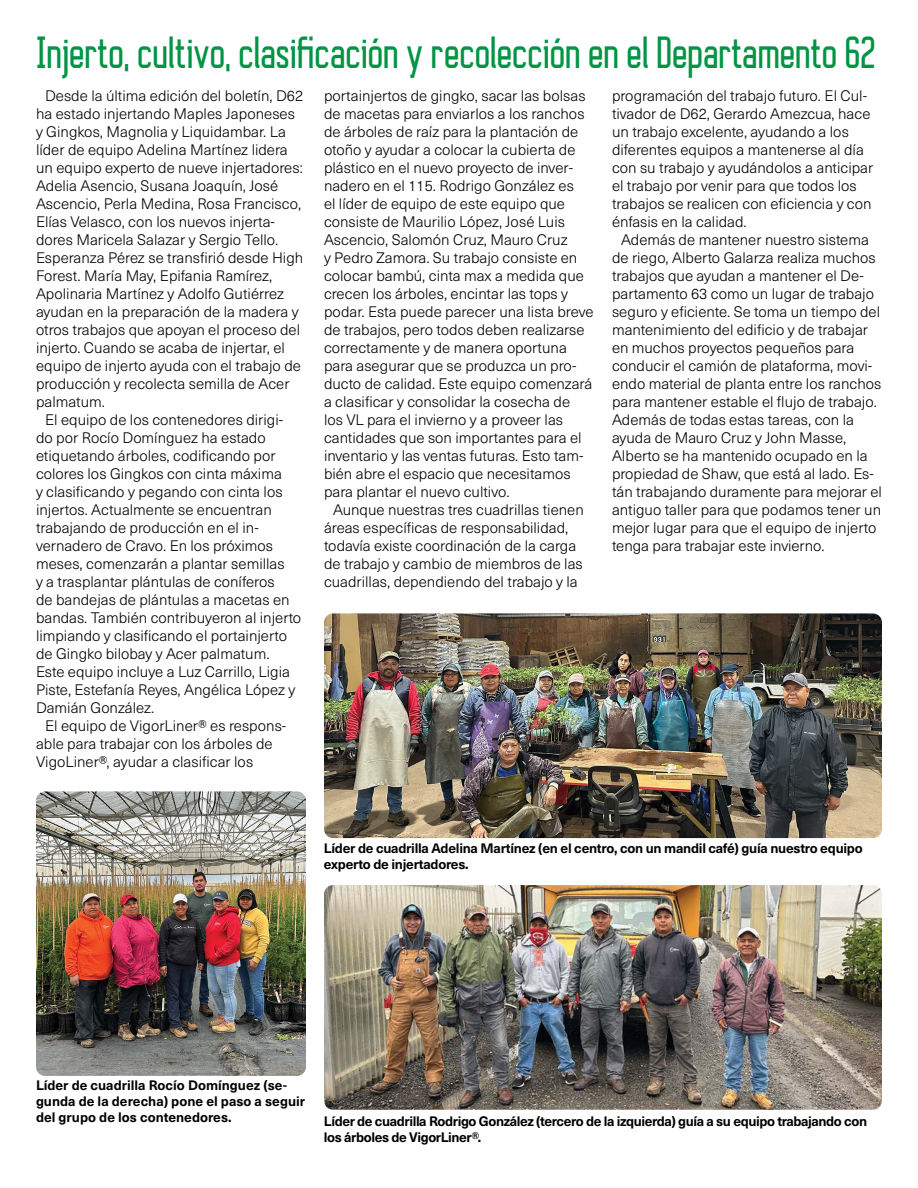
<style>
.page{position:relative;width:918px;height:1188px;background:#fff}
.page>*{position:absolute;margin:0;border:0;box-sizing:border-box;transform-origin:0 0}
.t1{font:700 42px "Autobus";color:#009444;scale:.87 1}
.t2{font:300 15px "Neue Haas Unica W1 G";color:#000}
.t3{font:700 13.5px/15.8px "Neue Haas Unica W1 G";letter-spacing:-.02em;color:#000}
.t4{font:700 13.5px/15.8px "Neue Haas Unica W1 G";color:#000}
</style>
<div class="page">
<img style="left:36px;top:791px;width:270px;height:285px">
<img style="left:324px;top:613px;width:558px;height:225px">
<img style="left:324px;top:885px;width:558px;height:225px">
<h1 class="t1" style="left:36px;top:27px;width:967px">Injerto, cultivo, clasificación y recolección en el Departamento 62</h1>
<p class="t2" style="left:324px;top:85px;width:263px">portainjertos de gingko, sacar las bolsas</p>
<p class="t2" style="left:324px;top:103px;width:262px">de macetas para enviarlos a los ranchos</p>
<p class="t2" style="left:324px;top:121px;width:256px">de árboles de raíz para la plantación de</p>
<p class="t2" style="left:324px;top:139px;width:253px">otoño y ayudar a colocar la cubierta de</p>
<p class="t2" style="left:324px;top:157px;width:251px">plástico en el nuevo proyecto de inver-</p>
<p class="t2" style="left:324px;top:175px;width:251px">nadero en el 115. Rodrigo González es</p>
<p class="t2" style="left:324px;top:193px;width:243px">el líder de equipo de este equipo que</p>
<p class="t2" style="left:324px;top:211px;width:243px">consiste de Maurilio López, José Luis</p>
<p class="t2" style="left:324px;top:229px;width:245px">Ascencio, Salomón Cruz, Mauro Cruz</p>
<p class="t2" style="left:324px;top:247px;width:255px">y Pedro Zamora. Su trabajo consiste en</p>
<p class="t2" style="left:324px;top:265px;width:261px">colocar bambú, cinta max a medida que</p>
<p class="t2" style="left:324px;top:283px;width:246px">crecen los árboles, encintar las tops y</p>
<p class="t2" style="left:324px;top:301px;width:271px">podar. Esta puede parecer una lista breve</p>
<p class="t2" style="left:324px;top:319px;width:262px">de trabajos, pero todos deben realizarse</p>
<p class="t2" style="left:324px;top:337px;width:244px">correctamente y de manera oportuna</p>
<p class="t2" style="left:324px;top:355px;width:254px">para asegurar que se produzca un pro-</p>
<p class="t2" style="left:324px;top:373px;width:270px">ducto de calidad. Este equipo comenzará</p>
<p class="t2" style="left:324px;top:391px;width:248px">a clasificar y consolidar la cosecha de</p>
<p class="t2" style="left:324px;top:409px;width:241px">los VL para el invierno y a proveer las</p>
<p class="t2" style="left:324px;top:427px;width:259px">cantidades que son importantes para el</p>
<p class="t2" style="left:324px;top:445px;width:261px">inventario y las ventas futuras. Esto tam-</p>
<p class="t2" style="left:324px;top:463px;width:248px">bién abre el espacio que necesitamos</p>
<p class="t2" style="left:324px;top:481px;width:187px">para plantar el nuevo cultivo.</p>
<p class="t2" style="left:333px;top:499px;width:252px">Aunque nuestras tres cuadrillas tienen</p>
<p class="t2" style="left:324px;top:517px;width:246px">áreas específicas de responsabilidad,</p>
<p class="t2" style="left:324px;top:535px;width:254px">todavía existe coordinación de la carga</p>
<p class="t2" style="left:324px;top:553px;width:260px">de trabajo y cambio de miembros de las</p>
<p class="t2" style="left:324px;top:571px;width:255px">cuadrillas, dependiendo del trabajo y la</p>
<p class="t2" style="left:45px;top:85px;width:260px">Desde la última edición del boletín, D62</p>
<p class="t2" style="left:36px;top:103px;width:261px">ha estado injertando Maples Japoneses</p>
<p class="t2" style="left:36px;top:121px;width:252px">y Gingkos, Magnolia y Liquidambar. La</p>
<p class="t2" style="left:36px;top:139px;width:253px">líder de equipo Adelina Martínez lidera</p>
<p class="t2" style="left:36px;top:157px;width:269px">un equipo experto de nueve injertadores:</p>
<p class="t2" style="left:36px;top:175px;width:244px">Adelia Asencio, Susana Joaquín, José</p>
<p class="t2" style="left:36px;top:193px;width:267px">Ascencio, Perla Medina, Rosa Francisco,</p>
<p class="t2" style="left:36px;top:211px;width:240px">Elías Velasco, con los nuevos injerta-</p>
<p class="t2" style="left:36px;top:229px;width:244px">dores Maricela Salazar y Sergio Tello.</p>
<p class="t2" style="left:36px;top:247px;width:269px">Esperanza Pérez se transfirió desde High</p>
<p class="t2" style="left:36px;top:265px;width:238px">Forest. María May, Epifania Ramírez,</p>
<p class="t2" style="left:36px;top:283px;width:250px">Apolinaria Martínez y Adolfo Gutiérrez</p>
<p class="t2" style="left:36px;top:301px;width:264px">ayudan en la preparación de la madera y</p>
<p class="t2" style="left:36px;top:319px;width:266px">otros trabajos que apoyan el proceso del</p>
<p class="t2" style="left:36px;top:337px;width:250px">injerto. Cuando se acaba de injertar, el</p>
<p class="t2" style="left:36px;top:355px;width:266px">equipo de injerto ayuda con el trabajo de</p>
<p class="t2" style="left:36px;top:373px;width:255px">producción y recolecta semilla de Acer</p>
<p class="t2" style="left:36px;top:391px;width:70px">palmatum.</p>
<p class="t2" style="left:45px;top:409px;width:240px">El equipo de los contenedores dirigi-</p>
<p class="t2" style="left:36px;top:427px;width:231px">do por Rocío Domínguez ha estado</p>
<p class="t2" style="left:36px;top:445px;width:241px">etiquetando árboles, codificando por</p>
<p class="t2" style="left:36px;top:463px;width:247px">colores los Gingkos con cinta máxima</p>
<p class="t2" style="left:36px;top:481px;width:248px">y clasificando y pegando con cinta los</p>
<p class="t2" style="left:36px;top:499px;width:237px">injertos. Actualmente se encuentran</p>
<p class="t2" style="left:36px;top:517px;width:224px">trabajando de producción en el in-</p>
<p class="t2" style="left:36px;top:535px;width:239px">vernadero de Cravo. En los próximos</p>
<p class="t2" style="left:36px;top:553px;width:250px">meses, comenzarán a plantar semillas</p>
<p class="t2" style="left:36px;top:571px;width:240px">y a trasplantar plántulas de coníferos</p>
<p class="t2" style="left:36px;top:589px;width:255px">de bandejas de plántulas a macetas en</p>
<p class="t2" style="left:36px;top:607px;width:267px">bandas. También contribuyeron al injerto</p>
<p class="t2" style="left:36px;top:625px;width:253px">limpiando y clasificando el portainjerto</p>
<p class="t2" style="left:36px;top:643px;width:235px">de Gingko bilobay y Acer palmatum.</p>
<p class="t2" style="left:36px;top:661px;width:256px">Este equipo incluye a Luz Carrillo, Ligia</p>
<p class="t2" style="left:36px;top:679px;width:261px">Piste, Estefanía Reyes, Angélica López y</p>
<p class="t2" style="left:36px;top:697px;width:120px">Damián González.</p>
<p class="t2" style="left:45px;top:715px;width:243px">El equipo de VigorLiner® es respons-</p>
<p class="t2" style="left:36px;top:733px;width:238px">able para trabajar con los árboles de</p>
<p class="t2" style="left:36px;top:751px;width:219px">VigoLiner®, ayudar a clasificar los</p>
<p class="t2" style="left:612px;top:85px;width:257px">programación del trabajo futuro. El Cul-</p>
<p class="t2" style="left:612px;top:103px;width:260px">tivador de D62, Gerardo Amezcua, hace</p>
<p class="t2" style="left:612px;top:121px;width:238px">un trabajo excelente, ayudando a los</p>
<p class="t2" style="left:612px;top:139px;width:253px">diferentes equipos a mantenerse al día</p>
<p class="t2" style="left:612px;top:157px;width:263px">con su trabajo y ayudándolos a anticipar</p>
<p class="t2" style="left:612px;top:175px;width:246px">el trabajo por venir para que todos los</p>
<p class="t2" style="left:612px;top:193px;width:261px">trabajos se realicen con eficiencia y con</p>
<p class="t2" style="left:612px;top:211px;width:136px">énfasis en la calidad.</p>
<p class="t2" style="left:621px;top:229px;width:249px">Además de mantener nuestro sistema</p>
<p class="t2" style="left:612px;top:247px;width:265px">de riego, Alberto Galarza realiza muchos</p>
<p class="t2" style="left:612px;top:265px;width:253px">trabajos que ayudan a mantener el De-</p>
<p class="t2" style="left:612px;top:283px;width:264px">partamento 63 como un lugar de trabajo</p>
<p class="t2" style="left:612px;top:301px;width:270px">seguro y eficiente. Se toma un tiempo del</p>
<p class="t2" style="left:612px;top:319px;width:258px">mantenimiento del edificio y de trabajar</p>
<p class="t2" style="left:612px;top:337px;width:244px">en muchos proyectos pequeños para</p>
<p class="t2" style="left:612px;top:355px;width:262px">conducir el camión de plataforma, movi-</p>
<p class="t2" style="left:612px;top:373px;width:271px">endo material de planta entre los ranchos</p>
<p class="t2" style="left:612px;top:391px;width:266px">para mantener estable el flujo de trabajo.</p>
<p class="t2" style="left:612px;top:409px;width:244px">Además de todas estas tareas, con la</p>
<p class="t2" style="left:612px;top:427px;width:236px">ayuda de Mauro Cruz y John Masse,</p>
<p class="t2" style="left:612px;top:445px;width:257px">Alberto se ha mantenido ocupado en la</p>
<p class="t2" style="left:612px;top:463px;width:263px">propiedad de Shaw, que está al lado. Es-</p>
<p class="t2" style="left:612px;top:481px;width:271px">tán trabajando duramente para mejorar el</p>
<p class="t2" style="left:612px;top:499px;width:271px">antiguo taller para que podamos tener un</p>
<p class="t2" style="left:612px;top:517px;width:266px">mejor lugar para que el equipo de injerto</p>
<p class="t2" style="left:612px;top:535px;width:214px">tenga para trabajar este invierno.</p>
<p class="t3" style="left:324px;top:839px;width:540px">Líder de cuadrilla Adelina Martínez (en el centro, con un mandil café) guía nuestro equipo experto de injertadores.</p>
<p class="t4" style="left:36px;top:1077px;width:271px">Líder de cuadrilla Rocío Domínguez (se&shy;gunda de la derecha) pone el paso a seguir del grupo de los contenedores.</p>
<p class="t3" style="left:324px;top:1113px;width:545px">Líder de cuadrilla Rodrigo González (tercero de la izquierda) guía a su equipo trabajando con los árboles de VigorLiner®.</p>
</div>
